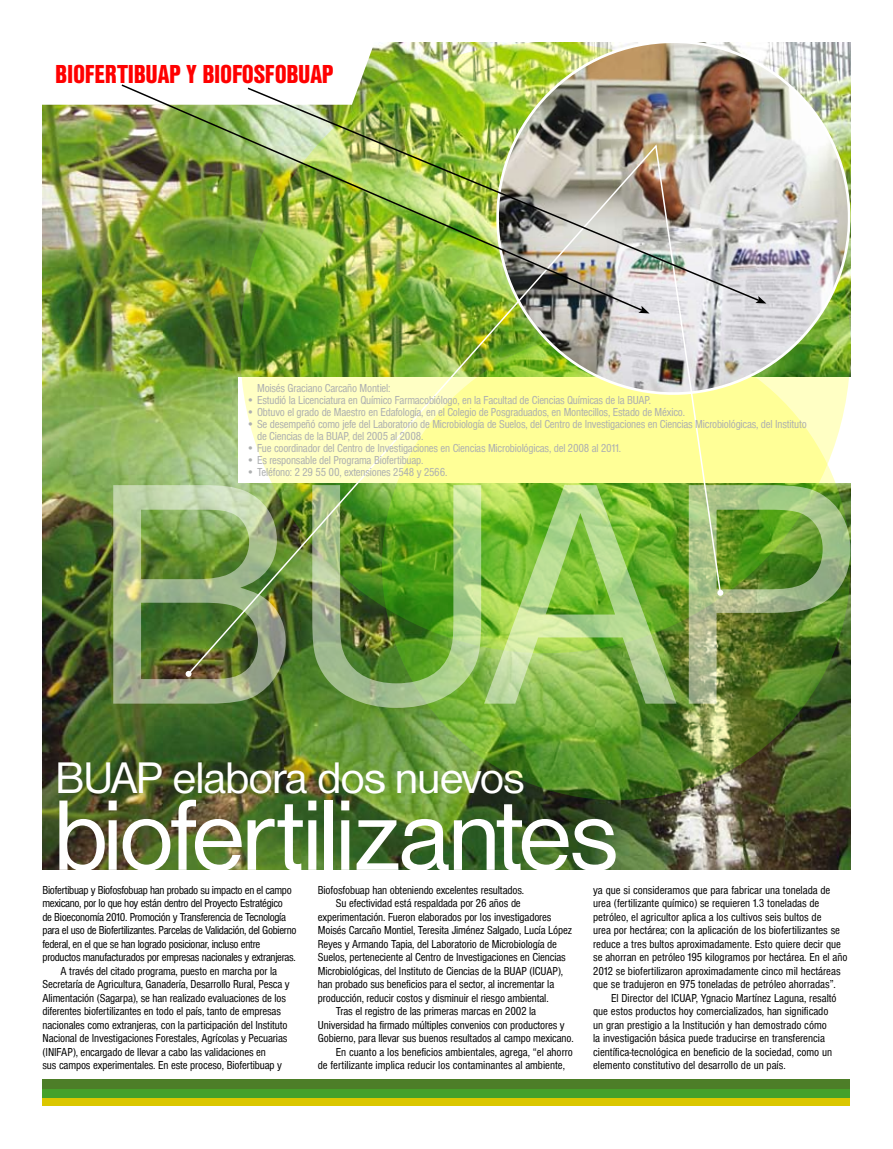
<style>
.page{position:relative;width:893px;height:1149px;background:#fff}
.page>*{position:absolute;margin:0;border:0;box-sizing:border-box;transform-origin:0 0}
.t1{font:103.8px "Nimbus San D";letter-spacing:-.04em;color:#fff}
.t2{font:45.9px "Nimbus San D";letter-spacing:-.02em;color:#fff}
.t3{font:27px "Nimbus San D Blac Cond";letter-spacing:-.01em;color:#f00}
.t4{font:condensed 12px "Nimbus San D";letter-spacing:-.01em;color:#000}
.t5{font:condensed 12px/12px "Nimbus San D";letter-spacing:-.015em;color:#adafb0}
</style>
<div class="page">
<img style="left:43px;top:43px;width:807px;height:826px">
<svg style="left:42px;top:43px;width:338px;height:62px"></svg>
<svg style="left:238px;top:377px;width:634px;height:105px"></svg>
<img style="left:382px;top:331px;width:468px;height:468px;border-radius:50%">
<img style="left:493px;top:42px;width:358px;height:356px">
<img style="left:186px;top:302px;width:536px;height:183px">
<img style="left:644px;top:86px;width:117px;height:216px">
<svg style="left:755px;top:296px;width:11px;height:7px"></svg>
<img style="left:120px;top:83px;width:524px;height:229px">
<svg style="left:638px;top:306px;width:11px;height:7px"></svg>
<div style="left:43px;top:1093px;width:807px;height:12px;background:#dbc700"></div>
<div style="left:43px;top:1087px;width:807px;height:10px;background:#45a12b"></div>
<div style="left:43px;top:1078px;width:807px;height:10px;background:#4d7e28"></div>
<img style="left:113px;top:485px;width:737px;height:222px">
<p class="t3" style="left:55px;top:58px;width:280px">BIOFERTIBUAP Y BIOFOSFOBUAP</p>
<p class="t5" style="left:257px;top:381px;width:135px">Moisés Graciano Carcaño Montiel:</p>
<p class="t5" style="left:247px;top:393px;width:406px">• Estudió la Licenciatura en Químico Farmacobiólogo, en la Facultad de Ciencias Químicas de la BUAP.</p>
<p class="t5" style="left:247px;top:405px;width:440px">• Obtuvo el grado de Maestro en Edafología, en el Colegio de Posgraduados, en Montecillos, Estado de México.</p>
<p class="t5" style="left:257px;top:417px;width:551px;text-indent:-10px">• Se desempeñó como jefe del Laboratorio de Microbiología de Suelos, del Centro de Investigaciones en Ciencias Microbiológicas, del Instituto de Ciencias de la BUAP, del 2005 al 2008.</p>
<p class="t5" style="left:247px;top:441px;width:376px">• Fue coordinador del Centro de Investigaciones en Ciencias Microbiológicas, del 2008 al 2011.</p>
<p class="t5" style="left:247px;top:453px;width:178px">• Es responsable del Programa Biofertibuap.</p>
<p class="t5" style="left:247px;top:465px;width:202px">• Teléfono: 2 29 55 00, extensiones 2548 y 2566.</p>
<p class="t2" style="left:55px;top:752px;width:471px">BUAP elabora dos nuevos</p>
<p class="t1" style="left:53px;top:777px;width:566px">biofertilizantes</p>
<p class="t4" style="left:43px;top:883px;width:251px">Biofertibuap y Biofosfobuap han probado su impacto en el campo</p>
<p class="t4" style="left:43px;top:896px;width:242px">mexicano, por lo que hoy están dentro del Proyecto Estratégico</p>
<p class="t4" style="left:43px;top:910px;width:245px">de Bioeconomía 2010. Promoción y Transferencia de Tecnología</p>
<p class="t4" style="left:43px;top:923px;width:256px">para el uso de Biofertilizantes. Parcelas de Validación, del Gobierno</p>
<p class="t4" style="left:43px;top:937px;width:219px">federal, en el que se han logrado posicionar, incluso entre</p>
<p class="t4" style="left:43px;top:950px;width:255px">productos manufacturados por empresas nacionales y extranjeras.</p>
<p class="t4" style="left:61px;top:964px;width:218px">A través del citado programa, puesto en marcha por la</p>
<p class="t4" style="left:43px;top:977px;width:249px">Secretaría de Agricultura, Ganadería, Desarrollo Rural, Pesca y</p>
<p class="t4" style="left:43px;top:991px;width:245px">Alimentación (Sagarpa), se han realizado evaluaciones de los</p>
<p class="t4" style="left:43px;top:1004px;width:240px">diferentes biofertilizantes en todo el país, tanto de empresas</p>
<p class="t4" style="left:43px;top:1018px;width:246px">nacionales como extranjeras, con la participación del Instituto</p>
<p class="t4" style="left:43px;top:1031px;width:246px">Nacional de Investigaciones Forestales, Agrícolas y Pecuarias</p>
<p class="t4" style="left:43px;top:1045px;width:225px">(INIFAP), encargado de llevar a cabo las validaciones en</p>
<p class="t4" style="left:43px;top:1058px;width:241px">sus campos experimentales. En este proceso, Biofertibuap y</p>
<p class="t4" style="left:318px;top:883px;width:208px">Biofosfobuap han obteniendo excelentes resultados.</p>
<p class="t4" style="left:336px;top:896px;width:186px">Su efectividad está respaldada por 26 años de</p>
<p class="t4" style="left:318px;top:910px;width:235px">experimentación. Fueron elaborados por los investigadores</p>
<p class="t4" style="left:318px;top:923px;width:256px">Moisés Carcaño Montiel, Teresita Jiménez Salgado, Lucía López</p>
<p class="t4" style="left:318px;top:937px;width:241px">Reyes y Armando Tapia, del Laboratorio de Microbiología de</p>
<p class="t4" style="left:318px;top:950px;width:249px">Suelos, perteneciente al Centro de Investigaciones en Ciencias</p>
<p class="t4" style="left:318px;top:964px;width:247px">Microbiológicas, del Instituto de Ciencias de la BUAP (ICUAP),</p>
<p class="t4" style="left:318px;top:977px;width:238px">han probado sus beneficios para el sector, al incrementar la</p>
<p class="t4" style="left:318px;top:991px;width:232px">producción, reducir costos y disminuir el riesgo ambiental.</p>
<p class="t4" style="left:336px;top:1004px;width:202px">Tras el registro de las primeras marcas en 2002 la</p>
<p class="t4" style="left:318px;top:1018px;width:248px">Universidad ha firmado múltiples convenios con productores y</p>
<p class="t4" style="left:318px;top:1031px;width:257px">Gobierno, para llevar sus buenos resultados al campo mexicano.</p>
<p class="t4" style="left:336px;top:1045px;width:239px">En cuanto a los beneficios ambientales, agrega, “el ahorro</p>
<p class="t4" style="left:318px;top:1058px;width:249px">de fertilizante implica reducir los contaminantes al ambiente,</p>
<p class="t4" style="left:593px;top:883px;width:239px">ya que si consideramos que para fabricar una tonelada de</p>
<p class="t4" style="left:593px;top:896px;width:228px">urea (fertilizante químico) se requieren 1.3 toneladas de</p>
<p class="t4" style="left:593px;top:910px;width:230px">petróleo, el agricultor aplica a los cultivos seis bultos de</p>
<p class="t4" style="left:593px;top:923px;width:248px">urea por hectárea; con la aplicación de los biofertilizantes se</p>
<p class="t4" style="left:593px;top:937px;width:249px">reduce a tres bultos aproximadamente. Esto quiere decir que</p>
<p class="t4" style="left:593px;top:950px;width:256px">se ahorran en petróleo 195 kilogramos por hectárea. En el año</p>
<p class="t4" style="left:593px;top:964px;width:249px">2012 se biofertilizaron aproximadamente cinco mil hectáreas</p>
<p class="t4" style="left:593px;top:977px;width:244px">que se tradujeron en 975 toneladas de petróleo ahorradas”.</p>
<p class="t4" style="left:611px;top:991px;width:227px">El Director del ICUAP, Ygnacio Martínez Laguna, resaltó</p>
<p class="t4" style="left:593px;top:1004px;width:237px">que estos productos hoy comercializados, han significado</p>
<p class="t4" style="left:593px;top:1018px;width:235px">un gran prestigio a la Institución y han demostrado cómo</p>
<p class="t4" style="left:593px;top:1031px;width:233px">la investigación básica puede traducirse en transferencia</p>
<p class="t4" style="left:593px;top:1045px;width:241px">científica-tecnológica en beneficio de la sociedad, como un</p>
<p class="t4" style="left:593px;top:1058px;width:194px">elemento constitutivo del desarrollo de un país.</p>
</div>
